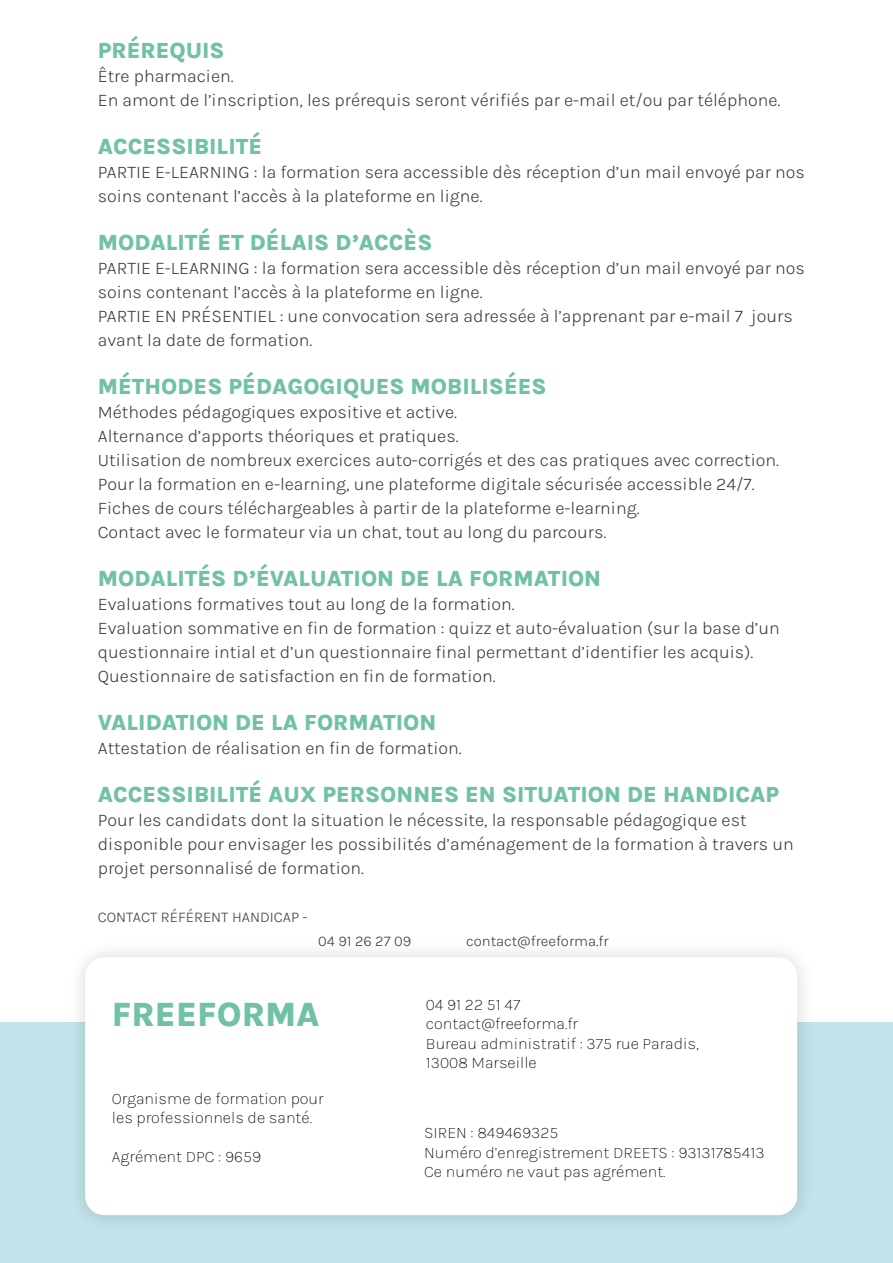
<style>
.page{position:relative;width:893px;height:1263px;background:#fff}
.page>*{position:absolute;margin:0;border:0;box-sizing:border-box;transform-origin:0 0}
.t1{font:800 34.5px "Karla";color:#71c1a9}
.t2{font:800 22.5px "Karla";color:#71c1a9}
.t3{font:300 18px/24px "Karla";color:#3a3b41}
.t4{font:200 16.5px/19.5px "Karla";color:#000}
.t5{font:300 15px "Karla";color:#3a3b41}
</style>
<div class="page">
<div style="left:0;top:1023px;width:893px;height:240px;background:#c1e3e9"></div>
<div style="left:66px;top:938px;width:750px;height:296px;background:#000;opacity:.16"></div>
<div style="left:85px;top:957px;width:712px;height:258px;background:#fff;border-radius:19px"></div>
<p class="t2" style="left:98px;top:35px;width:128px">PRÉREQUIS</p>
<p class="t3" style="left:98px;top:63px;width:684px">Être pharmacien.<br>En amont de l’inscription, les prérequis seront vérifiés par e-mail et/ou par téléphone.</p>
<p class="t2" style="left:98px;top:131px;width:166px">ACCESSIBILITÉ</p>
<p class="t3" style="left:98px;top:159px;width:709px">PARTIE E-LEARNING : la formation sera accessible dès réception d’un mail envoyé par nos soins contenant l’accès à la plateforme en ligne.</p>
<p class="t2" style="left:98px;top:227px;width:336px">MODALITÉ ET DÉLAIS D’ACCÈS</p>
<p class="t3" style="left:98px;top:255px;width:709px">PARTIE E-LEARNING : la formation sera accessible dès réception d’un mail envoyé par nos soins contenant l’accès à la plateforme en ligne.<br>PARTIE EN PRÉSENTIEL : une convocation sera adressée à l’apprenant par e-mail 7 jours avant la date de formation.</p>
<p class="t2" style="left:98px;top:371px;width:450px">MÉTHODES PÉDAGOGIQUES MOBILISÉES</p>
<p class="t3" style="left:98px;top:399px;width:683px">Méthodes pédagogiques expositive et active.<br>Alternance d’apports théoriques et pratiques.<br>Utilisation de nombreux exercices auto-corrigés et des cas pratiques avec correction.<br>Pour la formation en e-learning, une plateforme digitale sécurisée accessible 24/7.<br>Fiches de cours téléchargeables à partir de la plateforme e-learning.<br>Contact avec le formateur via un chat, tout au long du parcours.</p>
<p class="t2" style="left:98px;top:563px;width:505px">MODALITÉS D’ÉVALUATION DE LA FORMATION</p>
<p class="t3" style="left:98px;top:591px;width:684px">Evaluations formatives tout au long de la formation.<br>Evaluation sommative en fin de formation : quizz et auto-évaluation (sur la base d’un questionnaire intial et d’un questionnaire final permettant d’identifier les acquis).<br>Questionnaire de satisfaction en fin de formation.</p>
<p class="t2" style="left:98px;top:707px;width:340px">VALIDATION DE LA FORMATION</p>
<p class="t3" style="left:98px;top:735px;width:365px">Attestation de réalisation en fin de formation.</p>
<p class="t2" style="left:98px;top:779px;width:683px">ACCESSIBILITÉ AUX PERSONNES EN SITUATION DE HANDICAP</p>
<p class="t3" style="left:98px;top:807px;width:697px">Pour les candidats dont la situation le nécessite, la responsable pédagogique est disponible pour envisager les possibilités d’aménagement de la formation à travers un projet personnalisé de formation.</p>
<p class="t5" style="left:98px;top:907px;width:211px">CONTACT RÉFÉRENT HANDICAP -</p>
<p class="t5" style="left:318px;top:931px;width:94px">04 91 26 27 09</p>
<p class="t5" style="left:466px;top:931px;width:144px">contact@freeforma.fr</p>
<h1 class="t1" style="left:112px;top:990px;width:209px">FREEFORMA</h1>
<p class="t4" style="left:112px;top:1088px;width:213px">Organisme de formation pour les professionnels de santé.</p>
<p class="t4" style="left:112px;top:1146px;width:151px">Agrément DPC : 9659</p>
<p class="t4" style="left:426px;top:994px;width:274px">04 91 22 51 47<br>contact@freeforma.fr<br>Bureau administratif : 375 rue Paradis,<br>13008 Marseille</p>
<p class="t4" style="left:424px;top:1122px;width:342px">SIREN : 849469325<br>Numéro d’enregistrement DREETS : 93131785413<br>Ce numéro ne vaut pas agrément.</p>
</div>
